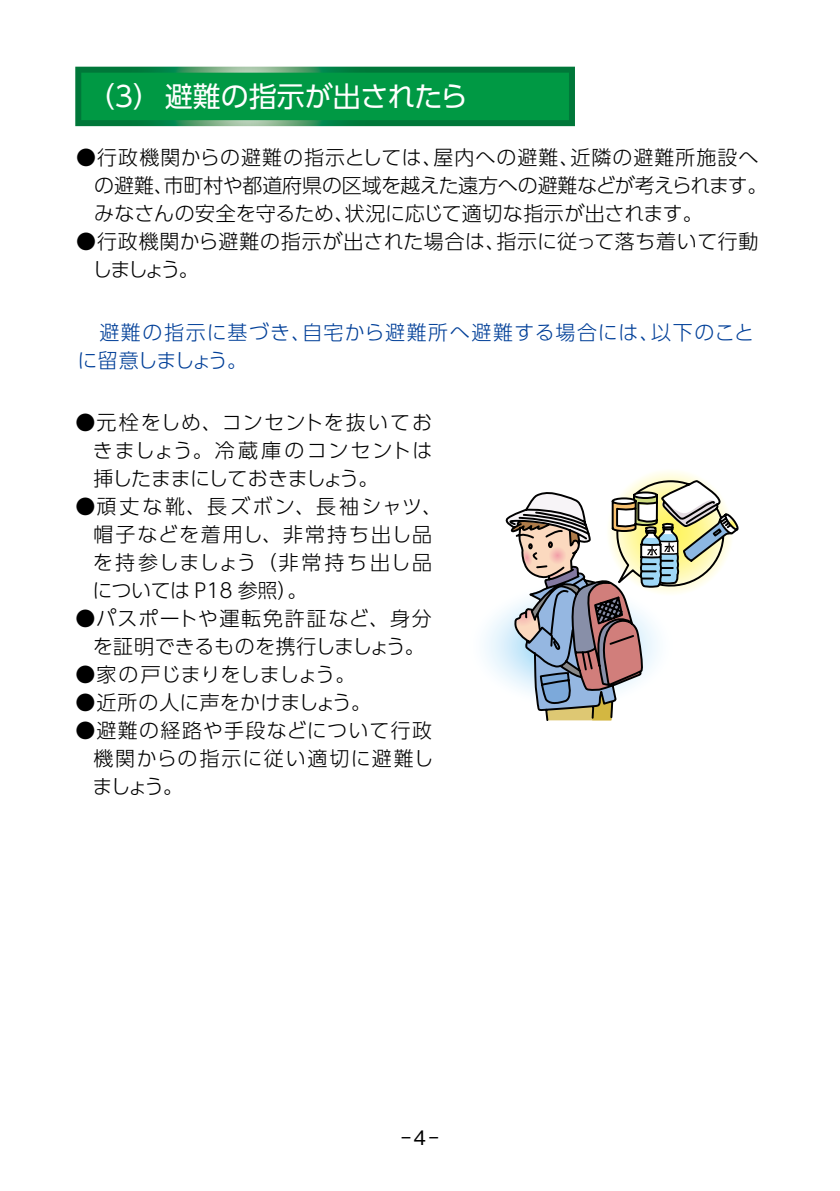
<style>
.page{position:relative;width:840px;height:1191px;background:#fff}
.page>*{position:absolute;margin:0;border:0;box-sizing:border-box;transform-origin:0 0}
.t1{font:28px "UD Shin Go Pro Regular 90 msp RKSJ H";color:#fff}
.t2{font:20px/28px "UD Shin Go Pro Light 90 msp RKSJ H";letter-spacing:.025em;color:#000;text-align:justify}
.t3{font:20px/28px "UD Shin Go Pro Light 90 msp RKSJ H";letter-spacing:-.005em;color:#000}
.t4{font:20px/28px "UD Shin Go Pro Light 90 msp RKSJ H";letter-spacing:.08em;color:#000}
.t5{font:20px/28px "UD Shin Go Pro Light 90 msp RKSJ H";letter-spacing:.05em;color:#003f98}
.t6{font:20px "UD Shin Go Pro Light 90 msp RKSJ H";letter-spacing:-.01em;color:#000}
.t7{font:20px "Gothic BBB Pro Medium 90 msp RKSJ H";color:#000}
</style>
<div class="page">
<svg style="left:75px;top:66px;width:664px;height:655px"></svg>
<h1 class="t1" style="left:87px;top:74px;width:382px">（3） 避難の指示が出されたら</h1>
<p class="t3" style="left:94px;top:143px;width:674px;text-indent:-18px">●行政機関からの避難の指示としては、屋内への避難、近隣の避難所施設への避難、市町村や都道府県の区域を越えた遠方への避難などが考えられます。みなさんの安全を守るため、状況に応じて適切な指示が出されます。</p>
<p class="t2" style="left:92px;top:227px;width:667px;text-indent:-16px">●行政機関から避難の指示が出された場合は、指示に従って落ち着いて行動しましょう。</p>
<p class="t5" style="left:77px;top:318px;width:677px;text-indent:22px">避難の指示に基づき、自宅から避難所へ避難する場合には、以下のことに留意しましょう。</p>
<p class="t2" style="left:93px;top:407px;width:341px;text-indent:-17px">●元栓をしめ、コンセントを抜いておきましょう。冷蔵庫のコンセントは挿したままにしておきましょう。</p>
<p class="t4" style="left:93px;top:491px;width:351px;text-indent:-17px">●頑丈な靴、長ズボン、長袖シャツ、帽子などを着用し、非常持ち出し品を持参しましょう（非常持ち出し品については P18 参照）。</p>
<p class="t2" style="left:75px;top:603px;width:358px;text-align:center">●パスポートや運転免許証など、身分を証明できるものを携行しましょう。</p>
<p class="t6" style="left:75px;top:658px;width:281px">●家の戸じまりをしましょう。</p>
<p class="t2" style="left:75px;top:687px;width:297px">●近所の人に声をかけましょう。</p>
<p class="t2" style="left:92px;top:715px;width:342px;text-indent:-17px">●避難の経路や手段などについて行政機関からの指示に従い適切に避難しましょう。</p>
<p class="t7" style="left:401px;top:1121px;width:39px">-4-</p>
</div>
